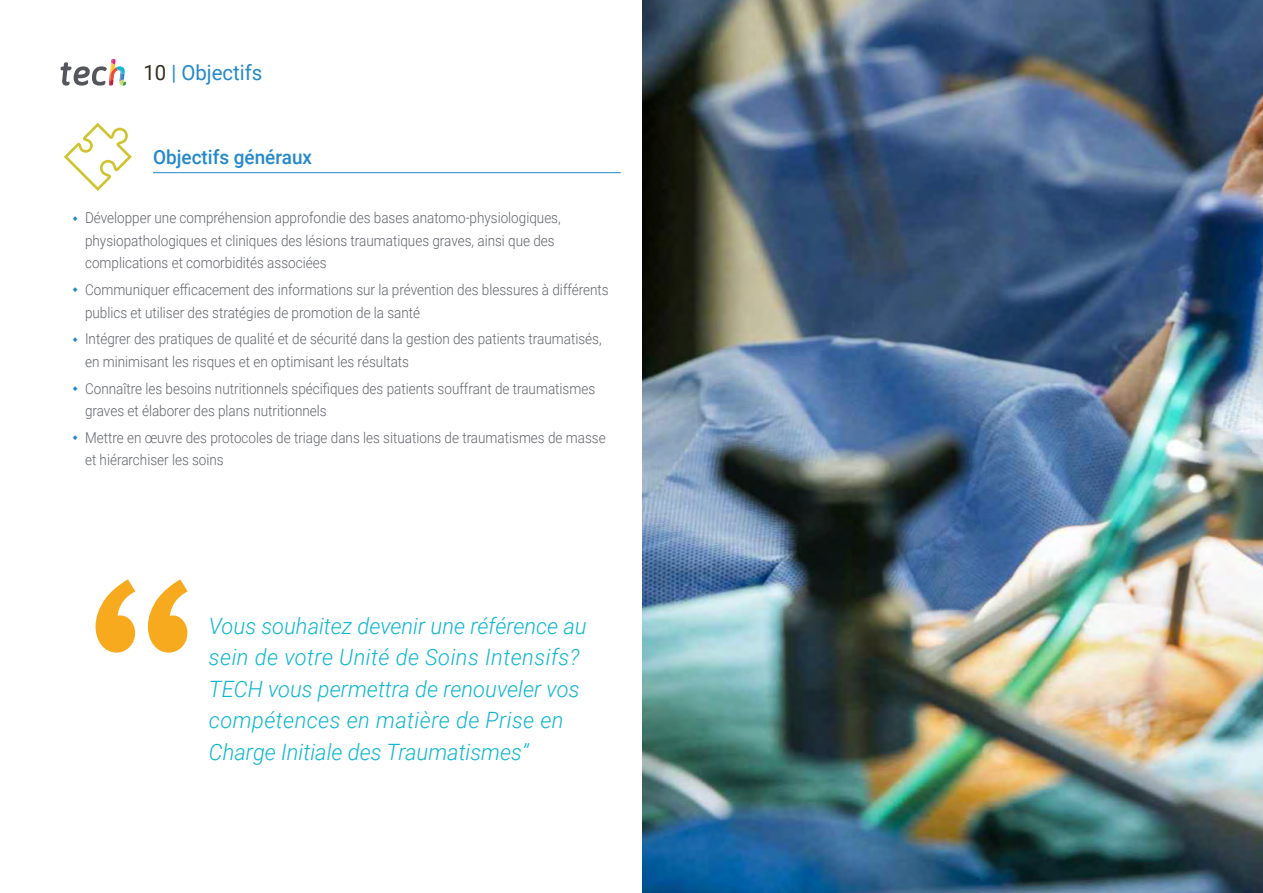
<style>
.page{position:relative;width:1263px;height:893px;background:#fff}
.page>*{position:absolute;margin:0;border:0;box-sizing:border-box;transform-origin:0 0}
.t1{font:italic 300 22.5px/31.5px "Roboto";color:#0fb6cf}
.t2{font:21px "Roboto";color:#2488c9}
.t3{font:500 19.5px "Roboto";color:#2488c9}
.t4{font:300 15px/22.5px "Roboto";color:#61646a;scale:.9 1}
.s1{color:#312e20}
</style>
<div class="page">
<hr style="left:153px;top:172px;width:468px;height:1px;background:#2488c9">
<svg style="left:64px;top:123px;width:68px;height:68px"></svg>
<img style="left:642px;top:0;width:621px;height:893px">
<svg style="left:96px;top:579px;width:92px;height:74px"></svg>
<svg style="left:61px;top:59px;width:65px;height:27px"></svg>
<h2 class="t2" style="left:144px;top:57px;width:120px"><span class="s1">10</span> | Objectifs</h2>
<h3 class="t3" style="left:153px;top:144px;width:160px">Objectifs généraux</h3>
<p class="t4" style="left:85px;top:206px;width:530px">Développer une compréhension approfondie des bases anatomo-physiologiques, physiopathologiques et cliniques des lésions traumatiques graves, ainsi que des complications et comorbidités associées</p>
<p class="t4" style="left:85px;top:278px;width:583px">Communiquer efficacement des informations sur la prévention des blessures à différents publics et utiliser des stratégies de promotion de la santé</p>
<p class="t4" style="left:85px;top:327px;width:575px">Intégrer des pratiques de qualité et de sécurité dans la gestion des patients traumatisés, en minimisant les risques et en optimisant les résultats</p>
<p class="t4" style="left:85px;top:376px;width:568px">Connaître les besoins nutritionnels spécifiques des patients souffrant de traumatismes graves et élaborer des plans nutritionnels</p>
<p class="t4" style="left:85px;top:426px;width:580px">Mettre en œuvre des protocoles de triage dans les situations de traumatismes de masse et hiérarchiser les soins</p>
<h1 class="t1" style="left:209px;top:609px;width:379px">Vous souhaitez devenir une référence au sein de votre Unité de Soins Intensifs?<br>TECH vous permettra de renouveler vos compétences en matière de Prise en Charge Initiale des Traumatismes’’</h1>
</div>
